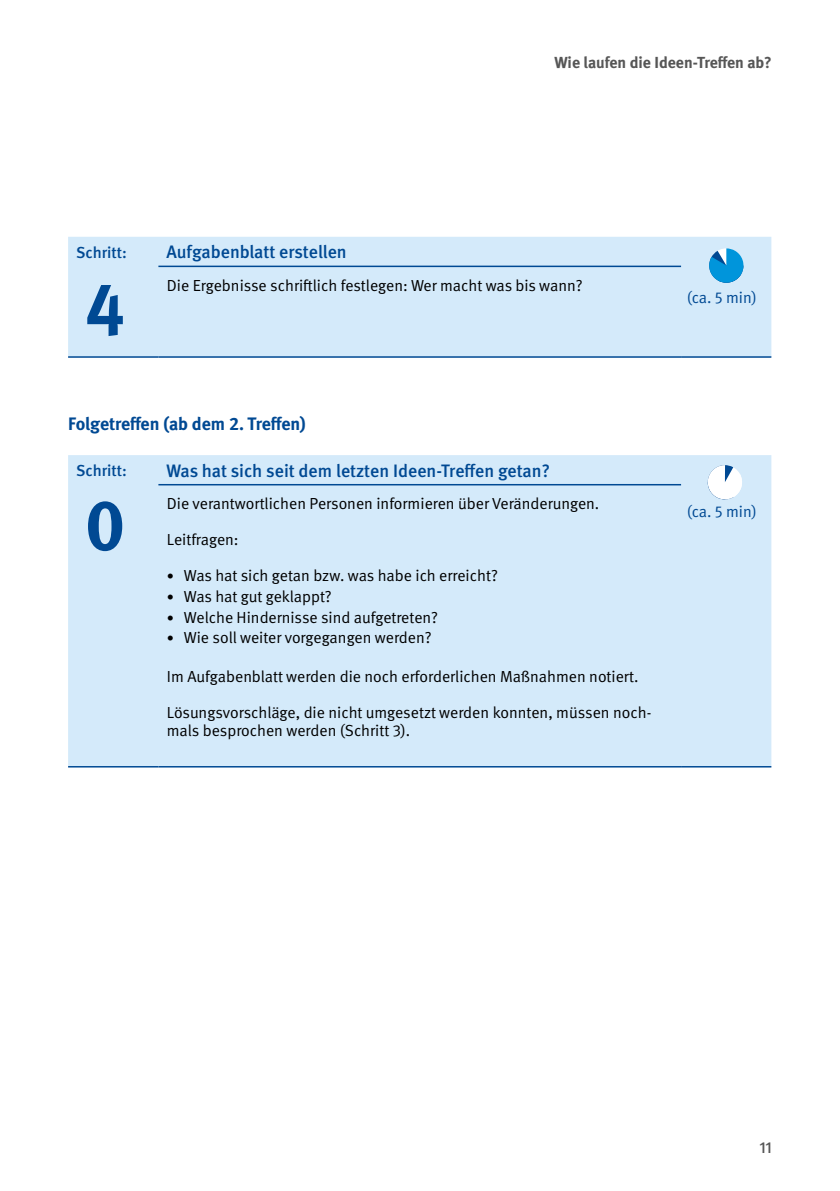
<style>
.page{position:relative;width:840px;height:1191px;background:#fff}
.page>*{position:absolute;margin:0;border:0;box-sizing:border-box;transform-origin:0 0}
.t1{font:700 72px "DGUV Meta";color:#004993}
.TK{font:500 18px "DGUV Meta";color:#004993}
.t2{font:700 18px "DGUV Meta";letter-spacing:-.005em;color:#004993}
.TI{font:16px/18px "DGUV Meta";color:#000}
.t3{font:700 16px "DGUV Meta";color:#565656}
.TK-2{font:16px "DGUV Meta";color:#004993}
.TK-3{font:500 16px "DGUV Meta";color:#004993}
.t4{font:500 16px "DGUV Meta";color:#565656}
.s1{font-size:14px}
</style>
<div class="page">
<div style="left:68px;top:237px;width:703px;height:119px;background:#d4eafa"></div>
<hr style="left:68px;top:356px;width:90px;height:2px;background:#004993">
<hr style="left:158px;top:356px;width:522px;height:2px;background:#004993">
<hr style="left:680px;top:356px;width:91px;height:2px;background:#004993">
<hr style="left:158px;top:266px;width:522px;height:1px;background:#004993">
<div style="left:68px;top:455px;width:703px;height:311px;background:#d4eafa"></div>
<hr style="left:68px;top:766px;width:90px;height:1px;background:#004993">
<hr style="left:158px;top:766px;width:522px;height:1px;background:#004993">
<hr style="left:680px;top:766px;width:91px;height:1px;background:#004993">
<hr style="left:158px;top:484px;width:522px;height:1px;background:#004993">
<svg style="left:708px;top:248px;width:35px;height:35px"></svg>
<svg style="left:705px;top:463px;width:37px;height:37px"></svg>
<p class="t3" style="left:554px;top:53px;width:219px">Wie laufen die Ideen-Treffen ab?</p>
<p class="TK-3" style="left:76px;top:243px;width:52px">Schritt:</p>
<p class="TK" style="left:166px;top:242px;width:182px">Aufgabenblatt erstellen</p>
<p class="t1" style="left:85px;top:265px;width:41px">4</p>
<p class="TI" style="left:167px;top:276px;width:417px">Die Ergebnisse schriftlich festlegen: Wer macht was bis wann?</p>
<h2 class="t2" style="left:68px;top:412px;width:239px">Folgetreffen (ab dem 2. Treffen)</h2>
<p class="TK-3" style="left:76px;top:461px;width:52px">Schritt:</p>
<p class="TK" style="left:166px;top:460px;width:385px">Was hat sich seit dem letzten Ideen-Treffen getan?</p>
<p class="t1" style="left:85px;top:482px;width:41px">0</p>
<p class="TI" style="left:167px;top:495px;width:433px">Die verantwortlichen Personen informieren über Veränderungen.</p>
<p class="TI" style="left:167px;top:531px;width:73px">Leitfragen:</p>
<p class="TI" style="left:167px;top:567px;width:332px"><span class="s1">•</span> Was hat sich getan bzw. was habe ich erreicht?</p>
<p class="TI" style="left:167px;top:587px;width:166px"><span class="s1">•</span> Was hat gut geklappt?</p>
<p class="TI" style="left:167px;top:608px;width:272px"><span class="s1">•</span> Welche Hindernisse sind aufgetreten?</p>
<p class="TI" style="left:167px;top:629px;width:266px"><span class="s1">•</span> Wie soll weiter vorgegangen werden?</p>
<p class="TI" style="left:167px;top:668px;width:473px">Im Aufgabenblatt werden die noch erforderlichen Maßnahmen notiert.</p>
<p class="TI" style="left:167px;top:704px;width:485px">Lösungsvorschläge, die nicht umgesetzt werden konnten, müssen noch&shy;mals besprochen werden (Schritt 3).</p>
<p class="TK-2" style="left:686px;top:288px;width:72px">(ca. 5 min)</p>
<p class="TK-2" style="left:686px;top:502px;width:72px">(ca. 5 min)</p>
<p class="t4" style="left:759px;top:1137px;width:14px">11</p>
</div>
